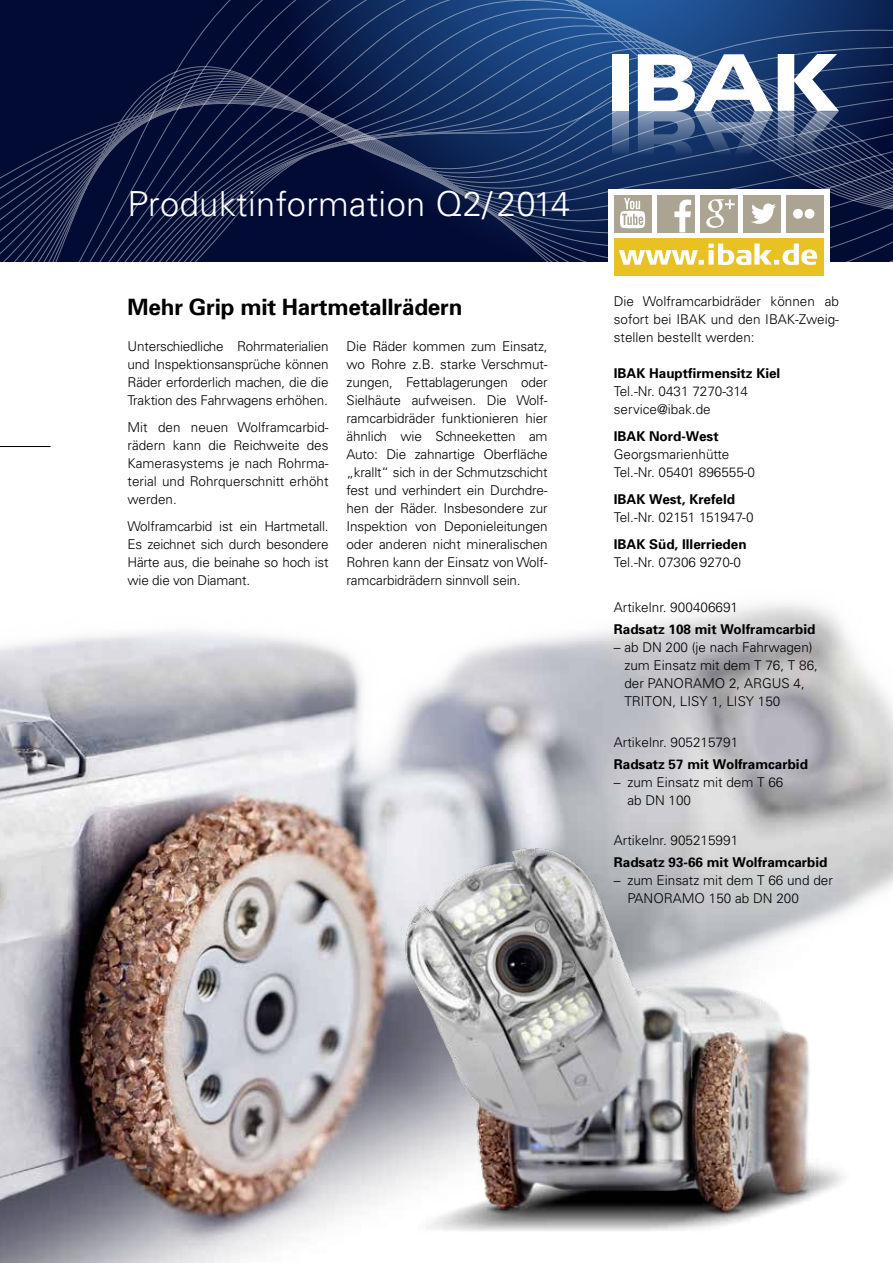
<style>
.page{position:relative;width:893px;height:1263px;background:#fff}
.page>*{position:absolute;margin:0;border:0;box-sizing:border-box;transform-origin:0 0}
.t1{font:300 34.5px "Univers LT";letter-spacing:.01em;color:#fff}
.t2{font:700 22.5px "Univers";letter-spacing:-.01em;color:#000}
.t3{font:300 13.5px/18px "Univers LT";color:#000;text-align:justify}
.t4{font:300 13.5px/18px "Univers";color:#000}
.t5{font:700 13.5px "Univers";color:#000}
</style>
<div class="page">
<hr style="left:0;top:446px;width:50px;height:1px;background:#000">
<img style="left:0;top:603px;width:893px;height:660px">
<img style="left:374px;top:831px;width:519px;height:427px">
<svg style="left:0;top:0;width:893px;height:261px;background:#132551"></svg>
<div style="left:612px;top:54px;width:17px;height:57px;background:#fff"></div>
<svg style="left:612px;top:111px;width:17px;height:57px"></svg>
<svg style="left:638px;top:54px;width:201px;height:114px"></svg>
<div style="left:608px;top:189px;width:221px;height:92px;background:#fff"></div>
<div style="left:786px;top:195px;width:38px;height:37px;background:#aba492"></div>
<div style="left:700px;top:195px;width:38px;height:37px;background:#aba492"></div>
<div style="left:657px;top:195px;width:37px;height:37px;background:#aba492"></div>
<div style="left:743px;top:195px;width:38px;height:37px;background:#aba492"></div>
<div style="left:614px;top:195px;width:37px;height:37px;background:#aba492"></div>
<div style="left:793px;top:209px;width:10px;height:10px;background:#fff;border-radius:50%"></div>
<div style="left:805px;top:209px;width:9px;height:10px;background:#fff;border-radius:50%"></div>
<svg style="left:706px;top:199px;width:29px;height:29px"></svg>
<svg style="left:674px;top:200px;width:17px;height:32px"></svg>
<svg style="left:751px;top:203px;width:25px;height:21px"></svg>
<div style="left:614px;top:238px;width:210px;height:37px;background:#e8c225"></div>
<svg style="left:620px;top:198px;width:25px;height:30px"></svg>
<svg style="left:619px;top:244px;width:198px;height:21px"></svg>
<h1 class="t1" style="left:128px;top:183px;width:444px">Produktinformation Q2/ 2014</h1>
<h2 class="t2" style="left:128px;top:293px;width:336px">Mehr Grip mit Hartmetallrädern</h2>
<p class="t3" style="left:128px;top:337px;width:203px">Unterschiedliche Rohrmaterialien und Inspektionsansprüche können Räder erforderlich machen, die die Traktion des Fahrwagens erhöhen.</p>
<p class="t3" style="left:128px;top:418px;width:203px">Mit den neuen Wolframcarbid&shy;rädern kann die Reichweite des Kamerasystems je nach Rohrma&shy;terial und Rohrquerschnitt erhöht werden.</p>
<p class="t3" style="left:128px;top:517px;width:203px">Wolframcarbid ist ein Hartmetall.<br>Es zeichnet sich durch besondere Härte aus, die beinahe so hoch ist wie die von Diamant.</p>
<p class="t3" style="left:347px;top:337px;width:203px">Die Räder kommen zum Einsatz, wo Rohre z.B. starke Verschmut&shy;zungen, Fettablagerungen oder Sielhäute aufweisen. Die Wolf&shy;ramcarbidräder funktionieren hier ähnlich wie Schneeketten am Auto: Die zahnartige Oberfläche „krallt“ sich in der Schmutzschicht fest und verhindert ein Durchdre&shy;hen der Räder. Insbesondere zur Inspektion von Deponieleitungen oder anderen nicht mineralischen Rohren kann der Einsatz von Wolf&shy;ramcarbidrädern sinnvoll sein.</p>
<p class="t3" style="left:614px;top:292px;width:227px">Die Wolframcarbidräder können ab sofort bei IBAK und den IBAK-Zweig&shy;stellen bestellt werden:</p>
<p class="t5" style="left:614px;top:365px;width:168px">IBAK Hauptfirmensitz Kiel</p>
<p class="t3" style="left:614px;top:382px;width:136px">Tel.-Nr. 0431 7270-314 service@ibak.de</p>
<p class="t5" style="left:614px;top:428px;width:106px">IBAK Nord-West</p>
<p class="t3" style="left:614px;top:445px;width:143px">Georgsmarienhütte<br>Tel.-Nr. 05401 896555-0</p>
<p class="t5" style="left:614px;top:491px;width:123px">IBAK West, Krefeld</p>
<p class="t3" style="left:614px;top:508px;width:141px">Tel.-Nr. 02151 151947-0</p>
<p class="t5" style="left:614px;top:536px;width:134px">IBAK Süd, Illerrieden</p>
<p class="t3" style="left:614px;top:553px;width:129px">Tel.-Nr. 07306 9270-0</p>
<p class="t3" style="left:614px;top:598px;width:126px">Artikelnr. 900406691</p>
<p class="t5" style="left:614px;top:621px;width:203px">Radsatz 108 mit Wolframcarbid</p>
<p class="t4" style="left:624px;top:638px;width:195px;text-indent:-11px">– ab DN 200 (je nach Fahrwagen) zum Einsatz mit dem T 76, T 86, der PANORAMO 2, ARGUS 4,<br>TRITON, LISY 1, LISY 150</p>
<p class="t4" style="left:614px;top:732px;width:126px">Artikelnr. 905215791</p>
<p class="t5" style="left:614px;top:755px;width:196px">Radsatz 57 mit Wolframcarbid</p>
<p class="t4" style="left:627px;top:773px;width:158px;text-indent:-14px">– zum Einsatz mit dem T 66 ab DN 100</p>
<p class="t4" style="left:614px;top:831px;width:126px">Artikelnr. 905215991</p>
<p class="t5" style="left:614px;top:854px;width:215px">Radsatz 93-66 mit Wolframcarbid</p>
<p class="t4" style="left:627px;top:871px;width:207px;text-indent:-14px">– zum Einsatz mit dem T 66 und der<br>PANORAMO 150 ab DN 200</p>
</div>
